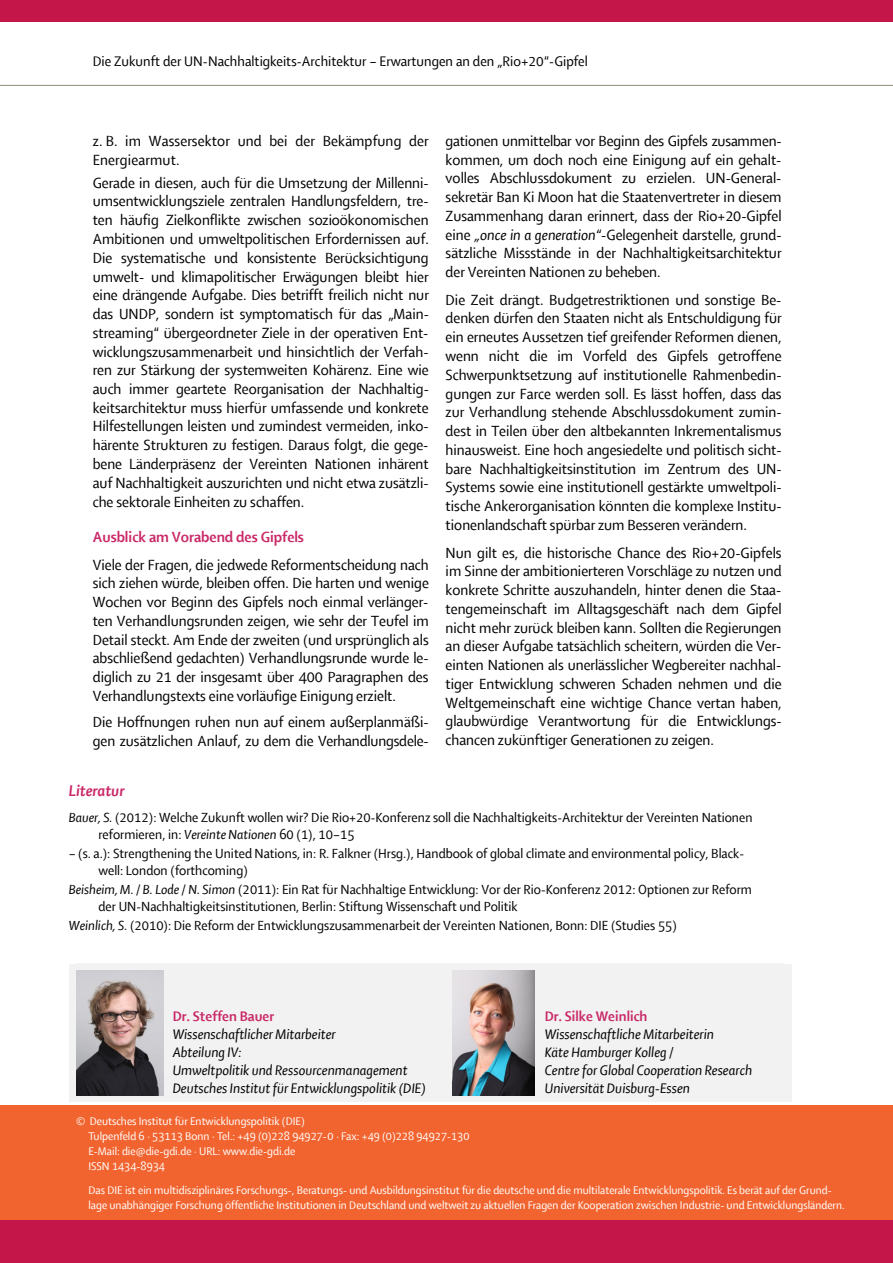
<style>
.page{position:relative;width:893px;height:1263px;background:#fff}
.page>*{position:absolute;margin:0;border:0;box-sizing:border-box;transform-origin:0 0}
.t1{font:italic 700 16.5px "Shaker R";color:#c92967}
.t2{font:15.9px/18.8px "Shaker R";color:#000;text-align:justify}
.t3{font:700 15.9px "Shaker R";color:#c92967}
.t4{font:italic 15px "Shaker R";color:#000}
.t5{font:15px "Shaker R";color:#000}
.t6{font:700 15px "Shaker R";color:#c92967}
.t7{font:14.25px/16.5px "Shaker R";color:#000}
.t8{font:12px/15px "Shaker R";color:#fff}
.s1{font-style:italic}
.s2{font-style:inherit}
</style>
<div class="page">
<div style="left:0;top:0;width:893px;height:21px;background:#c51649"></div>
<hr style="left:0;top:85px;width:893px;height:1px;background:#9f988a">
<div style="left:0;top:1106px;width:893px;height:115px;background:#f2642f"></div>
<div style="left:0;top:1220px;width:893px;height:43px;background:#c51649"></div>
<div style="left:69px;top:964px;width:723px;height:137px;background:#f2f2f2"></div>
<img style="left:77px;top:970px;width:87px;height:125px">
<img style="left:452px;top:970px;width:82px;height:125px">
<p class="t5" style="left:93px;top:56px;width:497px">Die Zukunft der UN-Nachhaltigkeits-Architektur – Erwartungen an den „Rio+20“-Gipfel</p>
<p class="t2" style="left:93px;top:133px;width:337px">z. B. im Wassersektor und bei der Bekämpfung der<br>Energiearmut.</p>
<p class="t2" style="left:93px;top:175px;width:338px">Gerade in diesen, auch für die Umsetzung der Millenni&shy;umsentwicklungsziele zentralen Handlungsfeldern, tre&shy;ten häufig Zielkonflikte zwischen sozioökonomischen Ambitionen und umweltpolitischen Erfordernissen auf.<br>Die systematische und konsistente Berücksichtigung umwelt- und klimapolitischer Erwägungen bleibt hier eine drängende Aufgabe. Dies betrifft freilich nicht nur das UNDP, sondern ist symptomatisch für das „Main&shy;streaming“ übergeordneter Ziele in der operativen Ent&shy;wicklungszusammenarbeit und hinsichtlich der Verfah&shy;ren zur Stärkung der systemweiten Kohärenz. Eine wie auch immer geartete Reorganisation der Nachhaltig&shy;keitsarchitektur muss hierfür umfassende und konkrete Hilfestellungen leisten und zumindest vermeiden, inko&shy;härente Strukturen zu festigen. Daraus folgt, die gege&shy;bene Länderpräsenz der Vereinten Nationen inhärent auf Nachhaltigkeit auszurichten und nicht etwa zusätzli&shy;che sektorale Einheiten zu schaffen.</p>
<p class="t3" style="left:93px;top:530px;width:213px">Ausblick am Vorabend des Gipfels</p>
<p class="t2" style="left:93px;top:556px;width:338px">Viele der Fragen, die jedwede Reformentscheidung nach sich ziehen würde, bleiben offen. Die harten und wenige Wochen vor Beginn des Gipfels noch einmal verlänger&shy;ten Verhandlungsrunden zeigen, wie sehr der Teufel im Detail steckt. Am Ende der zweiten (und ursprünglich als abschließend gedachten) Verhandlungsrunde wurde le&shy;diglich zu 21 der insgesamt über 400 Paragraphen des Verhandlungstexts eine vorläufige Einigung erzielt.</p>
<p class="t2" style="left:93px;top:714px;width:338px">Die Hoffnungen ruhen nun auf einem außerplanmäßi&shy;gen zusätzlichen Anlauf, zu dem die Verhandlungsdele-</p>
<p class="t2" style="left:446px;top:133px;width:338px">gationen unmittelbar vor Beginn des Gipfels zusammen&shy;kommen, um doch noch eine Einigung auf ein gehalt&shy;volles Abschlussdokument zu erzielen. UN-General&shy;sekretär Ban Ki Moon hat die Staatenvertreter in diesem Zusammenhang daran erinnert, dass der Rio+20-Gipfel eine <span class="s1">„once in a generation“</span>-Gelegenheit darstelle, grund&shy;sätzliche Missstände in der Nachhaltigkeitsarchitektur der Vereinten Nationen zu beheben.</p>
<p class="t2" style="left:446px;top:292px;width:338px">Die Zeit drängt. Budgetrestriktionen und sonstige Be&shy;denken dürfen den Staaten nicht als Entschuldigung für ein erneutes Aussetzen tief greifender Reformen dienen, wenn nicht die im Vorfeld des Gipfels getroffene Schwerpunktsetzung auf institutionelle Rahmenbedin&shy;gungen zur Farce werden soll. Es lässt hoffen, dass das zur Verhandlung stehende Abschlussdokument zumin&shy;dest in Teilen über den altbekannten Inkrementalismus hinausweist. Eine hoch angesiedelte und politisch sicht&shy;bare Nachhaltigkeitsinstitution im Zentrum des UN-Systems sowie eine institutionell gestärkte umweltpoli&shy;tische Ankerorganisation könnten die komplexe Institu&shy;tionenlandschaft spürbar zum Besseren verändern.</p>
<p class="t2" style="left:446px;top:544px;width:338px">Nun gilt es, die historische Chance des Rio+20-Gipfels im Sinne der ambitionierteren Vorschläge zu nutzen und konkrete Schritte auszuhandeln, hinter denen die Staa&shy;tengemeinschaft im Alltagsgeschäft nach dem Gipfel nicht mehr zurück bleiben kann. Sollten die Regierungen an dieser Aufgabe tatsächlich scheitern, würden die Ver&shy;einten Nationen als unerlässlicher Wegbereiter nachhal&shy;tiger Entwicklung schweren Schaden nehmen und die Weltgemeinschaft eine wichtige Chance vertan haben, glaubwürdige Verantwortung für die Entwicklungs&shy;chancen zukünftiger Generationen zu zeigen.</p>
<p class="t1" style="left:69px;top:781px;width:57px">Literatur</p>
<p class="t7" style="left:98px;top:811px;width:656px;text-indent:-30px"><span class="s1">Bauer, S.</span> (2012): Welche Zukunft wollen wir? Die Rio+20-Konferenz soll die Nachhaltigkeits-Architektur der Vereinten Nationen reformieren, in: <span class="s1">Vereinte Nationen</span> 60 (1), 10–15</p>
<p class="t7" style="left:98px;top:847px;width:647px;text-indent:-30px"><span class="s1">–</span> (s. a.): Strengthening the United Nations, in: R. Falkner (Hrsg.), Handbook of global climate and environmental policy, Black&shy;well: London (forthcoming)</p>
<p class="t7" style="left:98px;top:883px;width:655px;text-indent:-30px"><span class="s1">Beisheim, M. / B. Lode / N. Simon</span> (2011): Ein Rat für Nachhaltige Entwicklung: Vor der Rio-Konferenz 2012: Optionen zur Reform der UN-Nachhaltigkeitsinstitutionen, Berlin: Stiftung Wissenschaft und Politik</p>
<p class="t7" style="left:69px;top:919px;width:609px"><span class="s1">Weinlich, S</span>. (201<span class="s2">0</span>): Die Reform der Entwicklungszusammenarbeit der Vereinten Nationen, Bonn: DIE (Studies 55)</p>
<p class="t6" style="left:173px;top:1011px;width:103px">Dr. Steffen Bauer</p>
<p class="t6" style="left:545px;top:1011px;width:104px">Dr. Silke Weinlich</p>
<p class="t4" style="left:173px;top:1029px;width:165px">Wissenschaftlicher Mitarbeiter</p>
<p class="t4" style="left:545px;top:1029px;width:171px">Wissenschaftliche Mitarbeiterin</p>
<p class="t4" style="left:173px;top:1047px;width:70px">Abteilung IV:</p>
<p class="t4" style="left:545px;top:1047px;width:131px">Käte Hamburger Kolleg /</p>
<p class="t4" style="left:173px;top:1065px;width:236px">Umweltpolitik und Ressourcenmanagement</p>
<p class="t4" style="left:545px;top:1065px;width:209px">Centre for Global Cooperation Research</p>
<p class="t4" style="left:173px;top:1083px;width:255px">Deutsches Institut für Entwicklungspolitik (DIE)</p>
<p class="t4" style="left:545px;top:1083px;width:147px">Universität Duisburg-Essen</p>
<p class="t8" style="left:88px;top:1113px;width:383px;text-indent:-12px">© Deutsches Institut für Entwicklungspolitik (DIE)<br>Tulpenfeld 6 · 53113 Bonn · Tel.: +49 (0)228 94927-0 · Fax: +49 (0)228 94927-130<br>E-Mail: die@die-gdi.de · URL: www.die-gdi.de<br>ISSN 1434-8934</p>
<p class="t8" style="left:88px;top:1182px;width:758px">Das DIE ist ein multidisziplinäres Forschungs-, Beratungs- und Ausbildungsinstitut für die deutsche und die multilaterale Entwicklungspolitik. Es berät auf der Grund&shy;lage unabhängiger Forschung öffentliche Institutionen in Deutschland und weltweit zu aktuellen Fragen der Kooperation zwischen Industrie- und Entwicklungsländern.</p>
</div>
